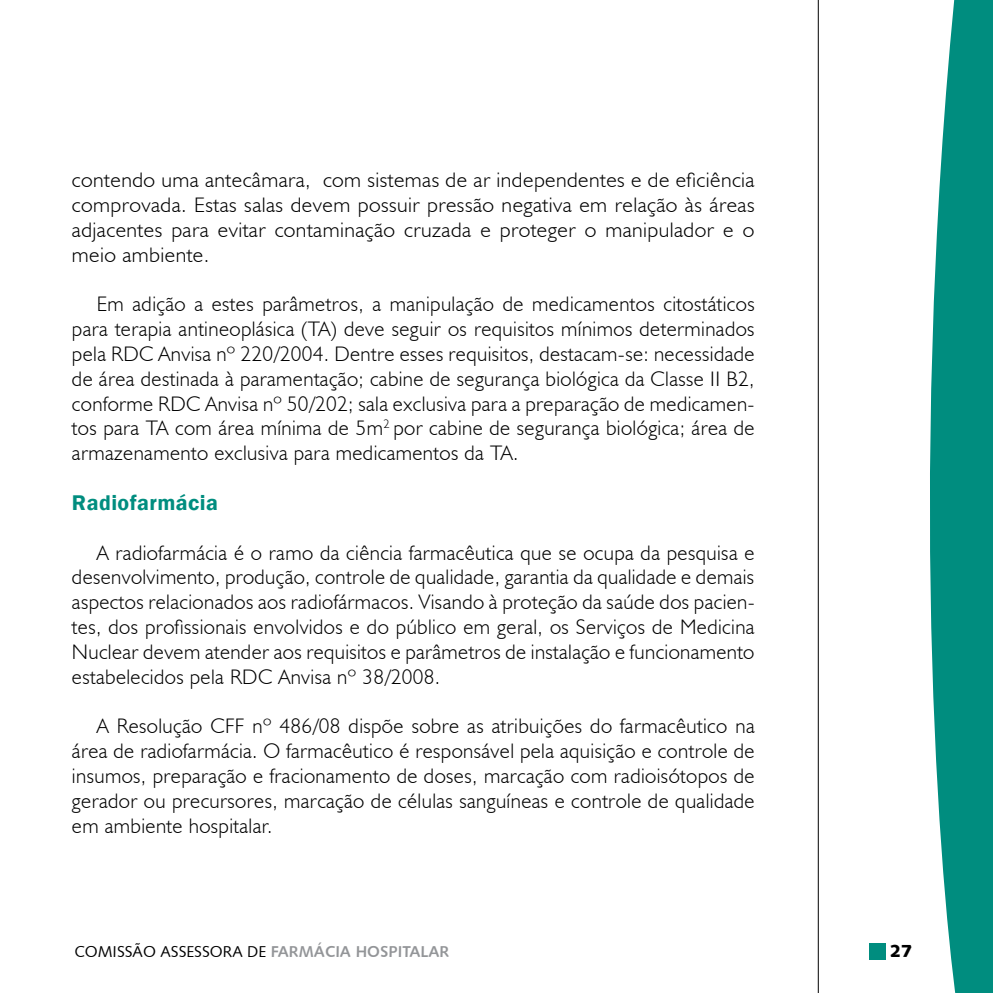
<style>
.page{position:relative;width:993px;height:993px;background:#fff}
.page>*{position:absolute;margin:0;border:0;box-sizing:border-box;transform-origin:0 0}
.t1{font:600 21.88px "Franklin Gothic";letter-spacing:.02em;color:#008d7f}
.t2{font:300 21px/24.8px "Humanist 521 BT";letter-spacing:.02em;color:#000;text-align:justify}
.t3{font:300 21px/24.8px "Humanist 521 BT";letter-spacing:.02em;color:#000;text-align:justify;scale:1.04 1}
.t4{font:17.5px "Humanist 531 BT Black A";color:#000}
.t5{font:15.75px "Humanist 531 BT Roman A";color:#000}
.s1{font-family:"Humanist 531 BT Bold A";color:#939598}
</style>
<div class="page">
<svg style="left:930px;top:0;width:62px;height:992px;background:#209b8f"></svg>
<hr style="left:817px;top:0;width:1px;height:992px;background:#000">
<div style="left:869px;top:943px;width:16px;height:16px;background:#008d7f"></div>
<p class="t3" style="left:72px;top:167px;width:657px">contendo uma antecâmara, com sistemas de ar independentes e de eficiência comprovada. Estas salas devem possuir pressão negativa em relação às áreas adjacentes para evitar contaminação cruzada e proteger o manipulador e o meio ambiente.</p>
<p class="t2" style="left:72px;top:291px;width:684px;text-indent:25px">Em adição a estes parâmetros, a manipulação de medicamentos citostáticos para terapia antineoplásica (TA) deve seguir os requisitos mínimos determinados pela RDC Anvisa nº 220/2004. Dentre esses requisitos, destacam-se: necessidade de área destinada à paramentação; cabine de segurança biológica da Classe II B2, conforme RDC Anvisa nº 50/202; sala exclusiva para a preparação de medicamen&shy;tos para TA com área mínima de 5m<sup>2</sup> por cabine de segurança biológica; área de armazenamento exclusiva para medicamentos da TA.</p>
<p class="t1" style="left:72px;top:489px;width:147px">Radiofarmácia</p>
<p class="t2" style="left:72px;top:539px;width:684px;text-indent:25px">A radiofarmácia é o ramo da ciência farmacêutica que se ocupa da pesquisa e desenvolvimento, produção, controle de qualidade, garantia da qualidade e demais aspectos relacionados aos radiofármacos. Visando à proteção da saúde dos pacien&shy;tes, dos profissionais envolvidos e do público em geral, os Serviços de Medicina Nuclear devem atender aos requisitos e parâmetros de instalação e funcionamento estabelecidos pela RDC Anvisa nº 38/2008.</p>
<p class="t2" style="left:72px;top:713px;width:684px;text-indent:25px">A Resolução CFF nº 486/08 dispõe sobre as atribuições do farmacêutico na área de radiofarmácia. O farmacêutico é responsável pela aquisição e controle de insumos, preparação e fracionamento de doses, marcação com radioisótopos de gerador ou precursores, marcação de células sanguíneas e controle de qualidade em ambiente hospitalar.</p>
<p class="t5" style="left:74px;top:940px;width:376px">COMISSÃO ASSESSORA DE <span class="s1">FARMÁCIA HOSPITALAR</span></p>
<p class="t4" style="left:889px;top:939px;width:23px">27</p>
</div>
